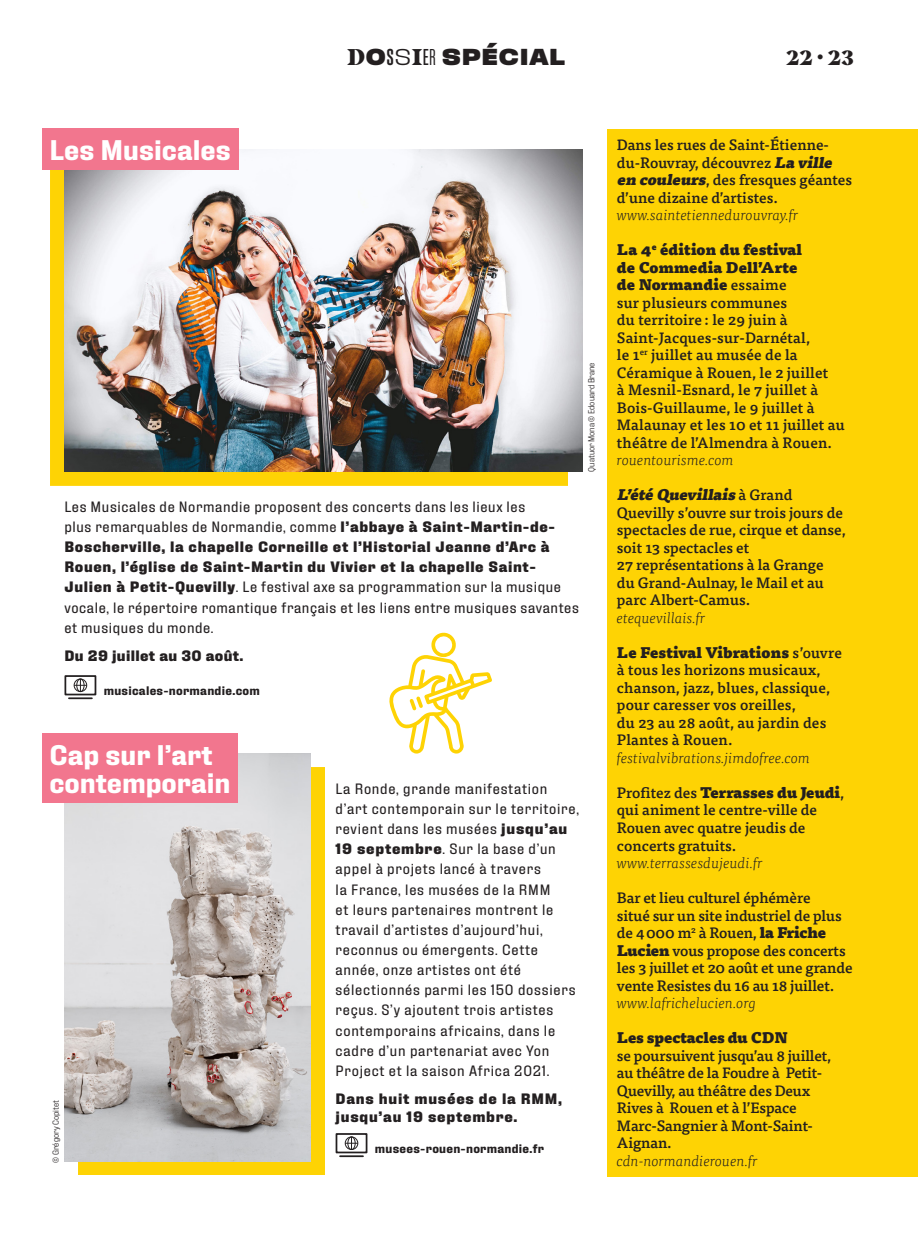
<style>
.page{position:relative;width:918px;height:1241px;background:#fff}
.page>*{position:absolute;margin:0;border:0;box-sizing:border-box;transform-origin:0 0}
.t1{font:700 28px/28px "Fixture";color:#fff}
.t2{font:900 expanded 22.75px "Fixture";color:#231f20}
.t3{font:900 21px "Beirut Display Trial";color:#231f20}
.paragraphe{font:500 14.88px/17.5px "Tisa OT";color:#231f20}
.Texte_RDV_align_gauc{font:14.88px/20.1px "Fixture";letter-spacing:.05em;color:#231f20}
.paragraphe-2{font:italic 300 14.88px "Tisa OT";color:#231f20}
.Info_date_et_lieu_al{font:800 14.88px/18.4px "Fixture";letter-spacing:.05em;color:#231f20}
.Info_date_et_lieu_al-2{font:800 14.88px "Fixture";letter-spacing:.02em;color:#231f20}
.paragraphe-3{font:900 14.88px "Tisa OT";letter-spacing:-.01em;color:#231f20}
.pratique{font:700 12.25px "Fixture";letter-spacing:.02em;color:#231f20}
.COPYRIGHT{font:300 8.75px "Fixture";color:#231f20}
.s1{font-family:"Beirut Display Trial";font-stretch:normal}
.s2{font-weight:500;font-stretch:condensed}
.s3{font-weight:300}
.s4{font-weight:400;font-stretch:condensed}
.s5{font-weight:300;font-stretch:condensed}
.s6{font-weight:800}
.s7{font-weight:900;font-style:italic}
.s8{font-weight:900}
</style>
<div class="page">
<div style="left:50px;top:163px;width:518px;height:322px;background:#fed304"></div>
<img style="left:64px;top:149px;width:518px;height:322px">
<div style="left:78px;top:767px;width:247px;height:408px;background:#fed304"></div>
<img style="left:64px;top:753px;width:247px;height:408px">
<div style="left:607px;top:129px;width:311px;height:1047px;background:#fed304"></div>
<div style="left:64px;top:675px;width:32px;height:20px;border:2px solid #231f20"></div>
<hr style="left:69px;top:697px;width:23px;height:2px;background:#231f20">
<div style="left:74px;top:678px;width:13px;height:14px;border:1px solid #231f20;border-radius:50%"></div>
<div style="left:76px;top:678px;width:8px;height:14px;border:1px solid #231f20;border-radius:50%"></div>
<svg style="left:74px;top:679px;width:12px;height:12px"></svg>
<div style="left:336px;top:1132px;width:31px;height:21px;border:2px solid #231f20"></div>
<svg style="left:340px;top:1155px;width:23px;height:1px"></svg>
<div style="left:345px;top:1136px;width:13px;height:13px;border:1px solid #231f20;border-radius:50%"></div>
<svg style="left:345px;top:1136px;width:12px;height:13px"></svg>
<div style="left:42px;top:128px;width:196px;height:42px;background:#f2768e"></div>
<div style="left:42px;top:733px;width:196px;height:69px;background:#f2768e"></div>
<svg style="left:389px;top:632px;width:103px;height:121px"></svg>
<p class="t2" style="left:347px;top:41px;width:220px"><span class="s1">D</span>O<span class="s2">S</span><span class="s3">S</span><span class="s1">I</span><span class="s4">E</span><span class="s5">R</span> SPÉCIAL</p>
<h3 class="t3" style="left:786px;top:49px;width:69px">22 . 23</h3>
<p class="t1" style="left:50px;top:136px;width:183px">Les Musicales</p>
<p class="COPYRIGHT" style="left:586px;top:471px;width:111px;rotate:-90deg">Quatuor Mona © Edouard Brane</p>
<p class="Texte_RDV_align_gauc" style="left:64px;top:496px;width:516px">Les Musicales de Normandie proposent des concerts dans les lieux les<br>plus remarquables de Normandie, comme <span class="s6">l’abbaye à Saint-Martin-de-Boscherville, la chapelle Corneille et l’Historial Jeanne d’Arc à Rouen, l’église de Saint-Martin du Vivier et la chapelle Saint-Julien à Petit-Quevilly</span>. Le festival axe sa programmation sur la musique vocale, le répertoire romantique français et les liens entre musiques savantes et musiques du monde.</p>
<p class="Info_date_et_lieu_al-2" style="left:64px;top:646px;width:180px">Du 29 juillet au 30 août.</p>
<p class="pratique" style="left:104px;top:682px;width:158px">musicales-normandie.com</p>
<p class="t1" style="left:50px;top:741px;width:182px">Cap sur l’art contemporain</p>
<p class="COPYRIGHT" style="left:50px;top:1162px;width:64px;rotate:-90deg">© Grégory Copitet</p>
<p class="Texte_RDV_align_gauc" style="left:336px;top:778px;width:245px">La Ronde, grande manifestation d’art contemporain sur le territoire, revient dans les musées <span class="s6">jusqu’au<br>19 septembre</span>. Sur la base d’un appel à projets lancé à travers<br>la France, les musées de la RMM<br>et leurs partenaires montrent le travail d’artistes d’aujourd’hui, reconnus ou émergents. Cette année, onze artistes ont été sélectionnés parmi les 150 dossiers reçus. S’y ajoutent trois artistes contemporains africains, dans le cadre d’un partenariat avec Yon<br>Project et la saison Africa 2021.</p>
<p class="Info_date_et_lieu_al" style="left:336px;top:1089px;width:228px">Dans huit musées de la RMM, jusqu’au 19 septembre.</p>
<p class="pratique" style="left:375px;top:1140px;width:171px">musees-rouen-normandie.fr</p>
<p class="paragraphe" style="left:617px;top:136px;width:237px">Dans les rues de Saint-Étienne&shy;du-Rouvray, découvrez <span class="s7">La ville en couleurs</span>, des fresques géantes d’une dizaine d’artistes.</p>
<p class="paragraphe-2" style="left:617px;top:206px;width:183px">www.saintetiennedurouvray.fr</p>
<p class="paragraphe" style="left:617px;top:241px;width:229px"><span class="s8">La 4</span><sup>e</sup> <span class="s8">édition du festival<br>de Commedia Dell’Arte<br>de Normandie</span> essaime<br>sur plusieurs communes<br>du territoire : le 29 juin à<br>Saint-Jacques-sur-Darnétal,<br>le 1<sup>er</sup> juillet au musée de la<br>Céramique à Rouen, le 2 juillet<br>à Mesnil-Esnard, le 7 juillet à<br>Bois-Guillaume, le 9 juillet à<br>Malaunay et les 10 et 11 juillet au théâtre de l’Almendra à Rouen.</p>
<p class="paragraphe-2" style="left:617px;top:451px;width:118px">rouentourisme.com</p>
<p class="paragraphe" style="left:617px;top:486px;width:230px"><span class="s7">L’été Quevillais</span> à G r a n d<br>Quevilly s’ouvre sur trois jours de spectacles de rue, cirque et danse, soit 13 spectacles et<br>27 représentations à la Grange<br>du Grand-Aulnay, le Mail et au parc Albert-Camus.</p>
<p class="paragraphe-2" style="left:617px;top:609px;width:90px">etequevillais.fr</p>
<p class="paragraphe" style="left:617px;top:644px;width:226px"><span class="s8">Le Festival Vibrations</span> s’ouvre à tous les horizons musicaux, chanson, jazz, blues, classique, pour caresser vos oreilles,<br>du 23 au 28 août, au jardin des<br>Plantes à Rouen.</p>
<p class="paragraphe-2" style="left:617px;top:749px;width:195px">festivalvibrations.jimdofree.com</p>
<p class="paragraphe" style="left:617px;top:784px;width:229px">Profitez des <span class="s8">Terrasses du Jeudi</span>, qui animent le centre-ville de<br>Rouen avec quatre jeudis de concerts gratuits.</p>
<p class="paragraphe-2" style="left:617px;top:854px;width:147px">www.terrassesdujeudi.fr</p>
<p class="paragraphe" style="left:617px;top:889px;width:237px">Bar et lieu culturel éphémère<br>situé sur un site industriel de plus de 4000 m<sup>2</sup> à Rouen, <span class="s8">la Friche<br>Lucien</span> vous propose des concerts les 3 juillet et 20 août et une grande vente Resistes du 16 au 18 juillet.</p>
<p class="paragraphe-2" style="left:617px;top:994px;width:141px">www.lafrichelucien.org</p>
<p class="paragraphe-3" style="left:617px;top:1027px;width:172px">Les spectacles du CDN</p>
<p class="paragraphe" style="left:617px;top:1046px;width:216px">se poursuivent jusqu’au 8 juillet, au théâtre de la Foudre à Petit-<br>Quevilly, au théâtre des Deux<br>Rives à Rouen et à l’Espace<br>Marc-Sangnier à Mont-Saint-<br>Aignan.</p>
<p class="paragraphe-2" style="left:617px;top:1151px;width:142px">cdn-normandierouen.fr</p>
</div>
